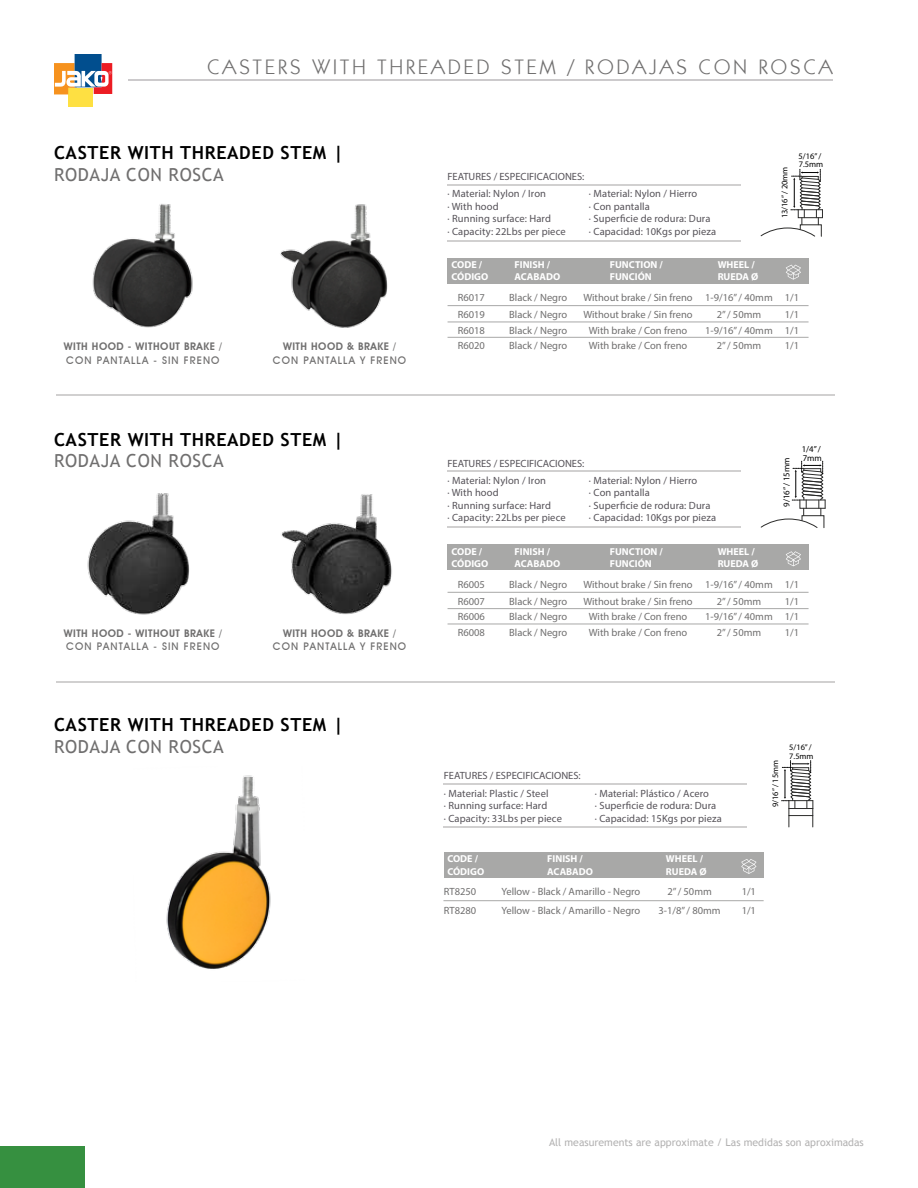
<style>
.page{position:relative;width:918px;height:1188px;background:#fff}
.page>*{position:absolute;margin:0;border:0;box-sizing:border-box;transform-origin:0 0}
.t1{font:21px "Kabel IT Cby BT";letter-spacing:.15em;color:#706f6f}
.t2{font:700 18px "Trebuchet MS";letter-spacing:.035em;color:#000}
.t3{font:18px "Trebuchet MS";letter-spacing:.035em;color:#706f6f}
.t4{font:10.5px/12.6px "Myriad Pro";letter-spacing:.01em;color:#555258}
.t5{font:10.5px/18.9px "Myriad Pro";color:#706f6f}
.t6{font:600 10.5px "Avant Garde IT Cby BT";letter-spacing:.05em;color:#706f6f}
.t7{font:500 10.5px "Avant Garde IT Cby BT";letter-spacing:.1em;color:#706f6f}
.t8{font:10.5px "Trebuchet MS";color:#b3b2b2}
.t9{font:700 10.05px/12px "Myriad Pro";color:#fff}
.t10{font:8.85px/8.7px "Myriad Pro";color:#000}
.t11{font:8.4px/8.4px "Myriad Pro";color:#000}
</style>
<div class="page">
<div style="left:0;top:1146px;width:85px;height:42px;background:#369040"></div>
<div style="left:68px;top:88px;width:25px;height:19px;background:#fee042"></div>
<svg style="left:54px;top:54px;width:58px;height:40px"></svg>
<hr style="left:128px;top:79px;width:705px;height:2px;background:#cccacc">
<img style="left:280px;top:204px;width:108px;height:124px">
<img style="left:281px;top:494px;width:111px;height:121px">
<img style="left:92px;top:204px;width:101px;height:124px">
<img style="left:87px;top:493px;width:103px;height:122px">
<hr style="left:448px;top:184px;width:293px;height:1px;background:#b3b2b2">
<hr style="left:448px;top:470px;width:293px;height:2px;background:#b3b2b2">
<hr style="left:448px;top:240px;width:293px;height:2px;background:#b3b2b2">
<hr style="left:448px;top:527px;width:293px;height:1px;background:#b3b2b2">
<div style="left:448px;top:258px;width:361px;height:26px;background:#a8a8a7"></div>
<div style="left:448px;top:544px;width:361px;height:26px;background:#a8a8a7"></div>
<svg style="left:786px;top:265px;width:15px;height:15px"></svg>
<svg style="left:786px;top:551px;width:15px;height:15px"></svg>
<hr style="left:448px;top:305px;width:361px;height:1px;background:#a8a8a7">
<hr style="left:448px;top:592px;width:361px;height:1px;background:#a8a8a7">
<hr style="left:448px;top:322px;width:361px;height:1px;background:#a8a8a7">
<hr style="left:448px;top:608px;width:361px;height:1px;background:#a8a8a7">
<hr style="left:448px;top:337px;width:361px;height:1px;background:#a8a8a7">
<hr style="left:448px;top:624px;width:361px;height:1px;background:#a8a8a7">
<hr style="left:56px;top:394px;width:779px;height:2px;background:#b3b2b2">
<hr style="left:56px;top:681px;width:779px;height:2px;background:#b3b2b2">
<svg style="left:760px;top:169px;width:63px;height:68px"></svg>
<svg style="left:760px;top:461px;width:66px;height:67px"></svg>
<svg style="left:782px;top:761px;width:32px;height:55px"></svg>
<img style="left:166px;top:775px;width:105px;height:194px">
<hr style="left:444px;top:783px;width:303px;height:1px;background:#b3b2b2">
<hr style="left:444px;top:826px;width:303px;height:1px;background:#b3b2b2">
<div style="left:444px;top:852px;width:320px;height:26px;background:#a8a8a7"></div>
<svg style="left:741px;top:859px;width:15px;height:15px"></svg>
<hr style="left:443px;top:900px;width:321px;height:1px;background:#a8a8a7">
<h1 class="t1" style="left:207px;top:54px;width:627px">CASTERS WITH THREADED STEM / RODAJAS CON ROSCA</h1>
<h2 class="t2" style="left:54px;top:142px;width:291px">CASTER WITH THREADED STEM |</h2>
<h2 class="t3" style="left:54px;top:164px;width:171px">RODAJA CON ROSCA</h2>
<p class="t6" style="left:64px;top:340px;width:160px">WITH HOOD - WITHOUT BRAKE /</p>
<p class="t7" style="left:66px;top:353px;width:155px">CON PANTALLA - SIN FRENO</p>
<p class="t6" style="left:283px;top:340px;width:115px">WITH HOOD &amp; BRAKE /</p>
<p class="t7" style="left:273px;top:353px;width:135px">CON PANTALLA Y FRENO</p>
<h2 class="t2" style="left:54px;top:429px;width:291px">CASTER WITH THREADED STEM |</h2>
<h2 class="t3" style="left:54px;top:451px;width:171px">RODAJA CON ROSCA</h2>
<p class="t6" style="left:64px;top:627px;width:160px">WITH HOOD - WITHOUT BRAKE /</p>
<p class="t7" style="left:66px;top:640px;width:155px">CON PANTALLA - SIN FRENO</p>
<p class="t6" style="left:283px;top:627px;width:115px">WITH HOOD &amp; BRAKE /</p>
<p class="t7" style="left:273px;top:640px;width:135px">CON PANTALLA Y FRENO</p>
<h2 class="t2" style="left:54px;top:714px;width:291px">CASTER WITH THREADED STEM |</h2>
<h2 class="t3" style="left:54px;top:736px;width:171px">RODAJA CON ROSCA</h2>
<p class="t4" style="left:448px;top:170px;width:138px">FEATURES / ESPECIFICACIONES:</p>
<p class="t4" style="left:448px;top:187px;width:120px">· Material: Nylon / Iron<br>· With hood<br>· Running surface: Hard<br>· Capacity: 22Lbs per piece</p>
<p class="t4" style="left:589px;top:187px;width:129px">· Material: Nylon / Hierro<br>· Con pantalla<br>· Superficie de rodura: Dura<br>· Capacidad: 10Kgs por pieza</p>
<p class="t11" style="left:780px;top:218px;width:53px;rotate:-90deg">13/16” / 20mm</p>
<p class="t11" style="left:799px;top:152px;width:26px">5/16” /<br>7.5mm</p>
<p class="t9" style="left:451px;top:259px;width:38px">CODE /<br>CÓDIGO</p>
<p class="t9" style="left:515px;top:259px;width:47px">FINISH /<br>ACABADO</p>
<p class="t9" style="left:610px;top:259px;width:55px">FUNCTION /<br>FUNCIÓN</p>
<p class="t9" style="left:718px;top:259px;width:42px">WHEEL /<br>RUEDA Ø</p>
<p class="t5" style="left:458px;top:288px;width:29px">R6017</p>
<p class="t5" style="left:509px;top:288px;width:59px">Black / Negro</p>
<p class="t5" style="left:583px;top:288px;width:111px">Without brake / Sin freno</p>
<p class="t5" style="left:705px;top:288px;width:69px">1-9/16” / 40mm</p>
<p class="t5" style="left:785px;top:288px;width:16px">1/1</p>
<p class="t5" style="left:458px;top:305px;width:29px">R6019</p>
<p class="t5" style="left:509px;top:305px;width:59px">Black / Negro</p>
<p class="t5" style="left:583px;top:305px;width:111px">Without brake / Sin freno</p>
<p class="t5" style="left:717px;top:305px;width:46px">2” / 50mm</p>
<p class="t5" style="left:785px;top:305px;width:16px">1/1</p>
<p class="t5" style="left:458px;top:320px;width:29px">R6018</p>
<p class="t5" style="left:509px;top:320px;width:59px">Black / Negro</p>
<p class="t5" style="left:589px;top:320px;width:100px">With brake / Con freno</p>
<p class="t5" style="left:705px;top:320px;width:69px">1-9/16” / 40mm</p>
<p class="t5" style="left:785px;top:320px;width:16px">1/1</p>
<p class="t5" style="left:458px;top:336px;width:29px">R6020</p>
<p class="t5" style="left:509px;top:336px;width:59px">Black / Negro</p>
<p class="t5" style="left:589px;top:336px;width:100px">With brake / Con freno</p>
<p class="t5" style="left:717px;top:336px;width:46px">2” / 50mm</p>
<p class="t5" style="left:785px;top:336px;width:16px">1/1</p>
<p class="t4" style="left:448px;top:457px;width:138px">FEATURES / ESPECIFICACIONES:</p>
<p class="t4" style="left:448px;top:474px;width:120px">· Material: Nylon / Iron<br>· With hood<br>· Running surface: Hard<br>· Capacity: 22Lbs per piece</p>
<p class="t4" style="left:589px;top:474px;width:129px">· Material: Nylon / Hierro<br>· Con pantalla<br>· Superficie de rodura: Dura<br>· Capacidad: 10Kgs por pieza</p>
<p class="t10" style="left:782px;top:507px;width:51px;rotate:-90deg">9/16” / 15mm</p>
<p class="t10" style="left:802px;top:445px;width:22px">1/4” /<br>7mm</p>
<p class="t9" style="left:451px;top:545px;width:38px">CODE /<br>CÓDIGO</p>
<p class="t9" style="left:515px;top:545px;width:47px">FINISH /<br>ACABADO</p>
<p class="t9" style="left:610px;top:545px;width:55px">FUNCTION /<br>FUNCIÓN</p>
<p class="t9" style="left:718px;top:545px;width:42px">WHEEL /<br>RUEDA Ø</p>
<p class="t5" style="left:458px;top:574px;width:29px">R6005</p>
<p class="t5" style="left:509px;top:574px;width:59px">Black / Negro</p>
<p class="t5" style="left:583px;top:574px;width:111px">Without brake / Sin freno</p>
<p class="t5" style="left:705px;top:574px;width:69px">1-9/16” / 40mm</p>
<p class="t5" style="left:785px;top:575px;width:16px">1/1</p>
<p class="t5" style="left:458px;top:592px;width:29px">R6007</p>
<p class="t5" style="left:509px;top:592px;width:59px">Black / Negro</p>
<p class="t5" style="left:583px;top:592px;width:111px">Without brake / Sin freno</p>
<p class="t5" style="left:717px;top:592px;width:46px">2” / 50mm</p>
<p class="t5" style="left:785px;top:592px;width:16px">1/1</p>
<p class="t5" style="left:458px;top:607px;width:29px">R6006</p>
<p class="t5" style="left:509px;top:607px;width:59px">Black / Negro</p>
<p class="t5" style="left:589px;top:607px;width:100px">With brake / Con freno</p>
<p class="t5" style="left:705px;top:607px;width:69px">1-9/16” / 40mm</p>
<p class="t5" style="left:785px;top:607px;width:16px">1/1</p>
<p class="t5" style="left:458px;top:622px;width:29px">R6008</p>
<p class="t5" style="left:509px;top:622px;width:59px">Black / Negro</p>
<p class="t5" style="left:589px;top:622px;width:100px">With brake / Con freno</p>
<p class="t5" style="left:717px;top:623px;width:46px">2” / 50mm</p>
<p class="t5" style="left:785px;top:623px;width:16px">1/1</p>
<p class="t11" style="left:789px;top:743px;width:26px">5/16” /<br>7.5mm</p>
<p class="t4" style="left:444px;top:769px;width:138px">FEATURES / ESPECIFICACIONES:</p>
<p class="t4" style="left:444px;top:787px;width:120px">· Material: Plastic / Steel<br>· Running surface: Hard<br>· Capacity: 33Lbs per piece</p>
<p class="t4" style="left:595px;top:787px;width:129px">· Material: Plástico / Acero<br>· Superficie de rodura: Dura<br>· Capacidad: 15Kgs por pieza</p>
<p class="t9" style="left:447px;top:853px;width:38px">CODE /<br>CÓDIGO</p>
<p class="t9" style="left:547px;top:853px;width:47px">FINISH /<br>ACABADO</p>
<p class="t9" style="left:666px;top:853px;width:42px">WHEEL /<br>RUEDA Ø</p>
<p class="t5" style="left:444px;top:882px;width:34px">RT8250<br>RT8280</p>
<p class="t5" style="left:502px;top:882px;width:140px">Yellow - Black / Amarillo - Negro<br>Yellow - Black / Amarillo - Negro</p>
<p class="t5" style="left:659px;top:882px;width:64px;text-align:center">2” / 50mm<br>3-1/8” / 80mm</p>
<p class="t5" style="left:742px;top:882px;width:16px">1/1<br>1/1</p>
<p class="t11" style="left:771px;top:807px;width:48px;rotate:-90deg">9/16” / 15mm</p>
<p class="t8" style="left:549px;top:1136px;width:316px">All measurements are approximate / Las medidas son aproximadas</p>
</div>
